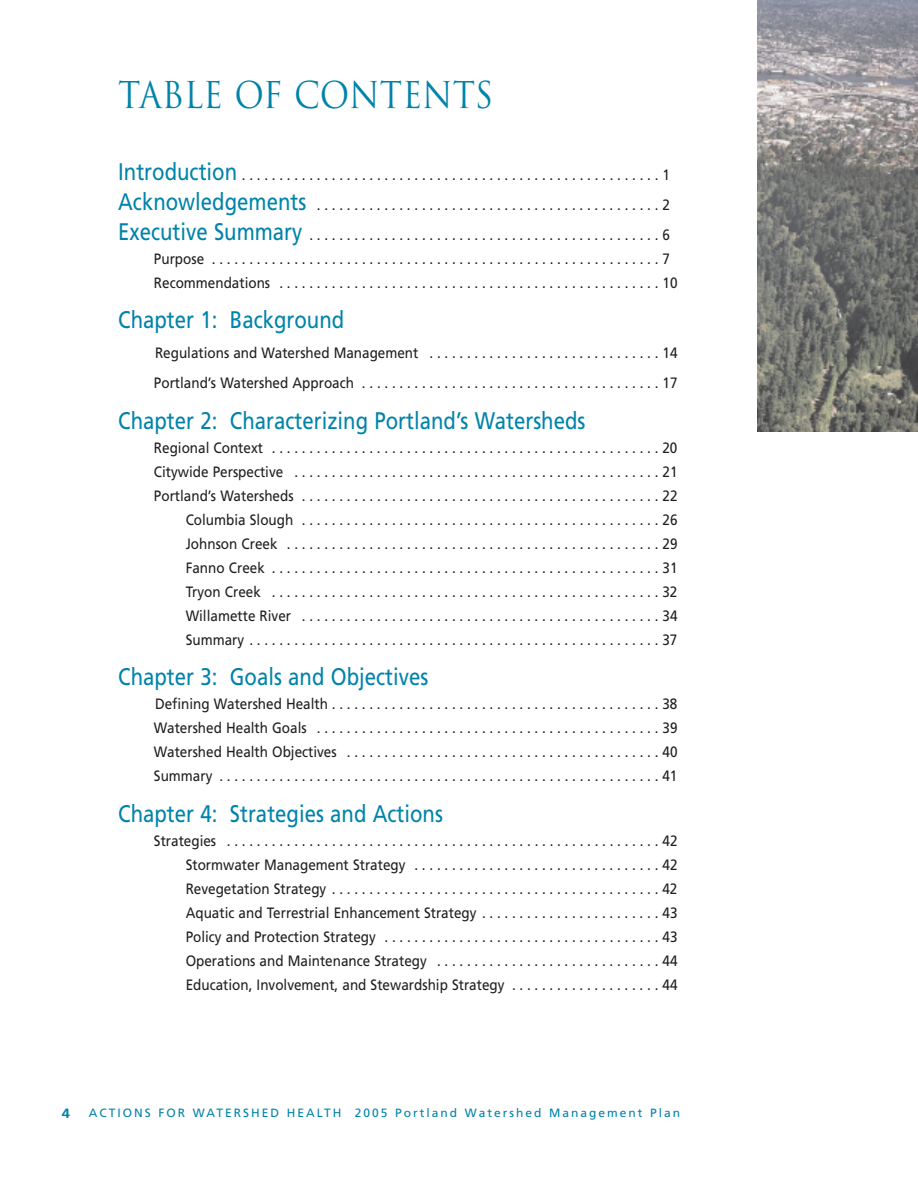
<style>
.page{position:relative;width:918px;height:1188px;background:#fff}
.page>*{position:absolute;margin:0;border:0;box-sizing:border-box;transform-origin:0 0}
.t1{font:36px "Trajan";color:#0083a9;scale:.9 1}
.t2{font:24px "Frutiger";color:#0083a9;scale:.85 1}
.t3{font:15px/24px "Frutiger";color:#231f20;text-align:justify;scale:.9 1}
.t4{font:700 13.5px "Frutiger";color:#0083a9;scale:1.1 1}
.t5{font:12px "Frutiger";letter-spacing:.165em;color:#0083a9}
.s1{font-size:24px;color:#0083a9}
</style>
<div class="page">
<img style="left:758px;top:1px;width:160px;height:430px">
<h1 class="t1" style="left:118px;top:75px;width:418px">TABLE OF CONTENTS</h1>
<p class="t3" style="left:118px;top:161px;width:615px;line-height:30px"><span class="s1">Introduction</span> . . . . . . . . . . . . . . . . . . . . . . . . . . . . . . . . . . . . . . . . . . . . . . . . . . . . . . . . 1<br><span class="s1">Acknowledgements</span> . . . . . . . . . . . . . . . . . . . . . . . . . . . . . . . . . . . . . . . . . . . . . . 2<br><span class="s1">Executive Summary</span> . . . . . . . . . . . . . . . . . . . . . . . . . . . . . . . . . . . . . . . . . . . . . . . 6</p>
<p class="t3" style="left:154px;top:248px;width:583px">Purpose . . . . . . . . . . . . . . . . . . . . . . . . . . . . . . . . . . . . . . . . . . . . . . . . . . . . . . . . . . . . 7<br>Recommendations . . . . . . . . . . . . . . . . . . . . . . . . . . . . . . . . . . . . . . . . . . . . . . . . . . . 10</p>
<h2 class="t2" style="left:118px;top:310px;width:268px">Chapter 1: Background</h2>
<p class="t3" style="left:154px;top:339px;width:583px;line-height:30px">Regulations and Watershed Management . . . . . . . . . . . . . . . . . . . . . . . . . . . . . . . 14<br>Portland’s Watershed Approach . . . . . . . . . . . . . . . . . . . . . . . . . . . . . . . . . . . . . . . . 17</p>
<h2 class="t2" style="left:118px;top:411px;width:551px">Chapter 2: Characterizing Portland’s Watersheds</h2>
<p class="t3" style="left:154px;top:437px;width:583px;text-align:right">Regional Context . . . . . . . . . . . . . . . . . . . . . . . . . . . . . . . . . . . . . . . . . . . . . . . . . . . . 20<br>Citywide Perspective . . . . . . . . . . . . . . . . . . . . . . . . . . . . . . . . . . . . . . . . . . . . . . . . . 21<br>Portland’s Watersheds . . . . . . . . . . . . . . . . . . . . . . . . . . . . . . . . . . . . . . . . . . . . . . . . 22<br>Columbia Slough . . . . . . . . . . . . . . . . . . . . . . . . . . . . . . . . . . . . . . . . . . . . . . . . 26<br>Johnson Creek . . . . . . . . . . . . . . . . . . . . . . . . . . . . . . . . . . . . . . . . . . . . . . . . . . 29<br>Fanno Creek . . . . . . . . . . . . . . . . . . . . . . . . . . . . . . . . . . . . . . . . . . . . . . . . . . . . 31<br>Tryon Creek . . . . . . . . . . . . . . . . . . . . . . . . . . . . . . . . . . . . . . . . . . . . . . . . . . . . 32<br>Willamette River . . . . . . . . . . . . . . . . . . . . . . . . . . . . . . . . . . . . . . . . . . . . . . . . 34<br>Summary . . . . . . . . . . . . . . . . . . . . . . . . . . . . . . . . . . . . . . . . . . . . . . . . . . . . . . . 37</p>
<h2 class="t2" style="left:118px;top:667px;width:366px">Chapter 3: Goals and Objectives</h2>
<p class="t3" style="left:154px;top:693px;width:583px">Defining Watershed Health . . . . . . . . . . . . . . . . . . . . . . . . . . . . . . . . . . . . . . . . . . . . 38<br>Watershed Health Goals . . . . . . . . . . . . . . . . . . . . . . . . . . . . . . . . . . . . . . . . . . . . . . 39<br>Watershed Health Objectives . . . . . . . . . . . . . . . . . . . . . . . . . . . . . . . . . . . . . . . . . . 40<br>Summary . . . . . . . . . . . . . . . . . . . . . . . . . . . . . . . . . . . . . . . . . . . . . . . . . . . . . . . . . . . 41</p>
<h2 class="t2" style="left:118px;top:804px;width:384px">Chapter 4: Strategies and Actions</h2>
<p class="t3" style="left:186px;top:830px;width:548px;text-indent:-32px">Strategies . . . . . . . . . . . . . . . . . . . . . . . . . . . . . . . . . . . . . . . . . . . . . . . . . . . . . . . . . . 42<br>Stormwater Management Strategy . . . . . . . . . . . . . . . . . . . . . . . . . . . . . . . . . 42<br>Revegetation Strategy . . . . . . . . . . . . . . . . . . . . . . . . . . . . . . . . . . . . . . . . . . . . 42<br>Aquatic and Terrestrial Enhancement Strategy . . . . . . . . . . . . . . . . . . . . . . . . 43<br>Policy and Protection Strategy . . . . . . . . . . . . . . . . . . . . . . . . . . . . . . . . . . . . . 43<br>Operations and Maintenance Strategy . . . . . . . . . . . . . . . . . . . . . . . . . . . . . . 44<br>Education, Involvement, and Stewardship Strategy . . . . . . . . . . . . . . . . . . . . 44</p>
<p class="t4" style="left:62px;top:1107px;width:9px">4</p>
<p class="t5" style="left:89px;top:1108px;width:593px">ACTIONS FOR WATERSHED HEALTH 2005 Portland Watershed Management Plan</p>
</div>
